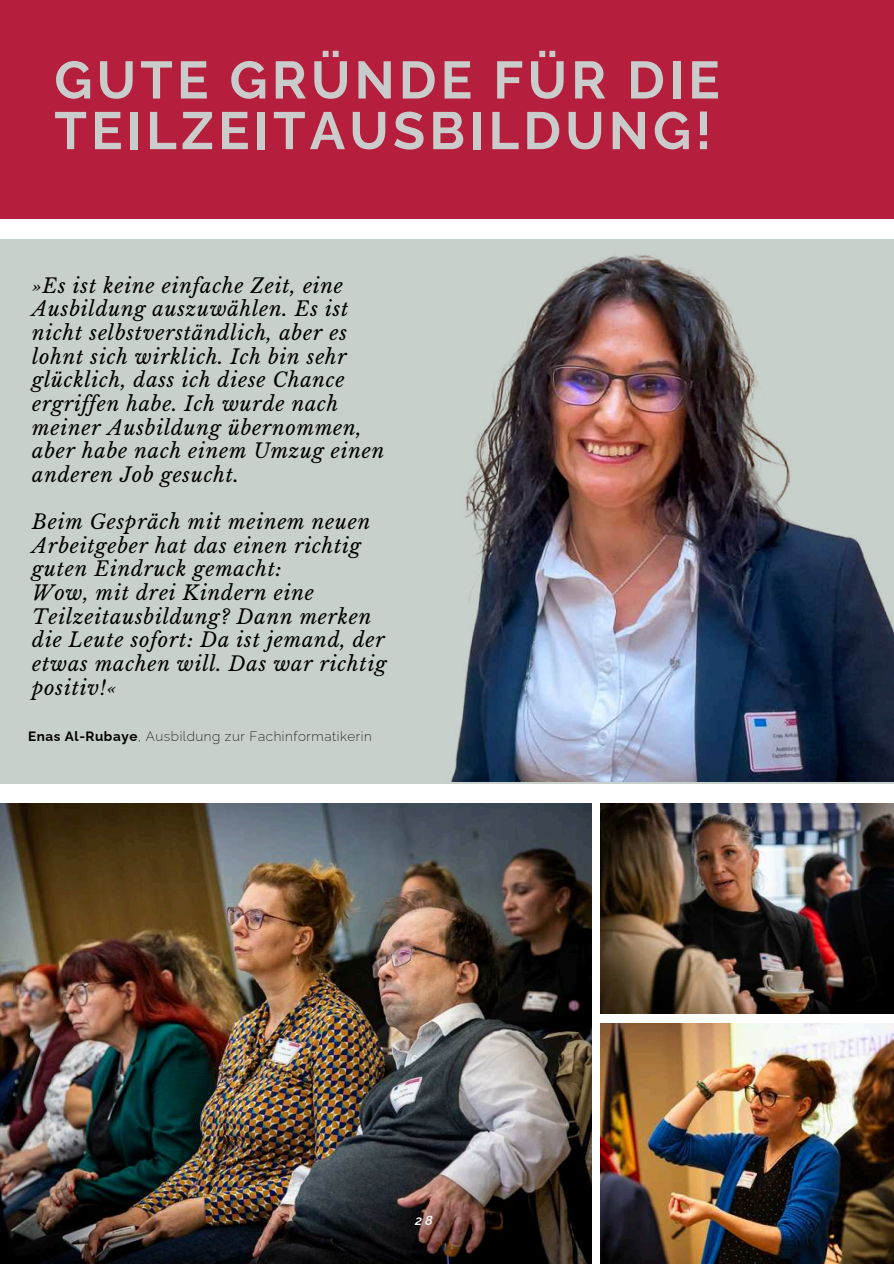
<style>
.page{position:relative;width:894px;height:1264px;background:#fff}
.page>*{position:absolute;margin:0;border:0;box-sizing:border-box;transform-origin:0 0}
.t1{font:700 52.5px/50.7px "Raleway";letter-spacing:.08em;color:#c9ccca}
.t2{font:italic 19.95px/23.7px "Libre Baskerville";letter-spacing:.04em;color:#000}
.t3{font:200 13.5px "Raleway";letter-spacing:.04em;color:#000}
.t4{font:italic 600 13.2px "Raleway";color:#fff}
.s1{font-weight:700}
</style>
<div class="page">
<div style="left:0;top:0;width:893px;height:218px;background:#b61e3e"></div>
<img style="left:0;top:803px;width:591px;height:460px">
<img style="left:600px;top:803px;width:293px;height:210px">
<div style="left:0;top:240px;width:893px;height:543px;background:#c8d0cb"></div>
<img style="left:451px;top:254px;width:442px;height:528px">
<img style="left:600px;top:1023px;width:293px;height:240px">
<h1 class="t1" style="left:54px;top:49px;width:666px">GUTE GRÜNDE FÜR DIE<br>TEILZEITAUSBILDUNG!</h1>
<p class="t2" style="left:32px;top:274px;width:353px">»Es ist keine einfache Zeit, eine<br>Ausbildung auszuwählen. Es ist nicht selbstverständlich, aber es lohnt sich wirklich. Ich bin sehr glücklich, dass ich diese Chance ergriffen habe. Ich wurde nach meiner Ausbildung übernommen, aber habe nach einem Umzug einen anderen Job gesucht.</p>
<p class="t2" style="left:32px;top:510px;width:355px">Beim Gespräch mit meinem neuen<br>Arbeitgeber hat das einen richtig guten Eindruck gemacht:<br>Wow, mit drei Kindern eine<br>Teilzeitausbildung? Dann merken die Leute sofort: Da ist jemand, der etwas machen will. Das war richtig positiv!«</p>
<p class="t3" style="left:28px;top:725px;width:345px"><span class="s1">Enas Al-Rubaye</span>, Ausbildung zur Fachinformatikerin</p>
<p class="t4" style="left:415px;top:1209px;width:19px">28</p>
</div>
